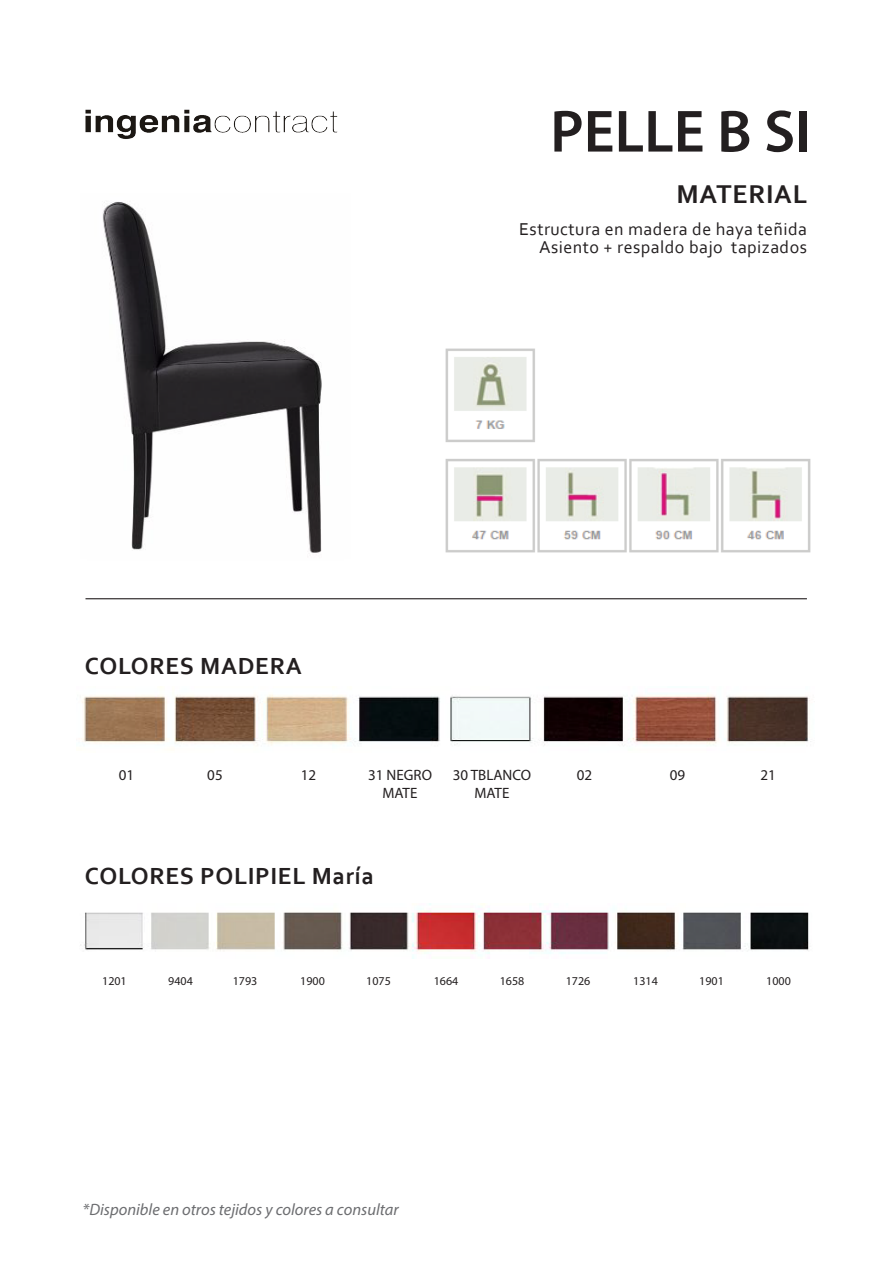
<style>
.page{position:relative;width:893px;height:1263px;background:#fff}
.page>*{position:absolute;margin:0;border:0;box-sizing:border-box;transform-origin:0 0}
.t1{font:600 60px "Myriad Pro";color:#231f20}
.t2{font:700 27px "Corbel";letter-spacing:.025em;color:#231f20}
.t3{font:700 24.45px "Corbel";letter-spacing:.025em;color:#231f20}
.t4{font:18px/18px "Corbel";letter-spacing:.025em;color:#231f20;text-align:right}
.t5{font:italic 16.5px "Myriad Pro";color:#6c6d70}
.t6{font:15px/18px "Myriad Pro";color:#231f20;text-align:center}
.t7{font:12px "Myriad Pro";color:#231f20}
</style>
<div class="page">
<hr style="left:86px;top:598px;width:721px;height:1px;background:#231f20">
<img style="left:85px;top:109px;width:253px;height:30px">
<img style="left:81px;top:686px;width:730px;height:59px">
<img style="left:80px;top:903px;width:729px;height:55px">
<img style="left:102px;top:201px;width:220px;height:352px">
<img style="left:445px;top:348px;width:366px;height:205px">
<h1 class="t1" style="left:550px;top:93px;width:262px">PELLE B SI</h1>
<h3 class="t3" style="left:85px;top:650px;width:218px">COLORES MADERA</h3>
<h2 class="t2" style="left:676px;top:178px;width:132px">MATERIAL</h2>
<p class="t4" style="left:519px;top:220px;width:289px">Estructura en madera de haya teñida<br>Asiento + respaldo bajo tapizados</p>
<p class="t6" style="left:119px;top:765px;width:17px">01</p>
<p class="t6" style="left:207px;top:765px;width:17px">05</p>
<p class="t6" style="left:301px;top:765px;width:17px">12</p>
<p class="t6" style="left:368px;top:765px;width:65px">31 NEGRO<br>MATE</p>
<p class="t6" style="left:453px;top:765px;width:80px">30 TBLANCO<br>MATE</p>
<p class="t6" style="left:577px;top:765px;width:17px">02</p>
<p class="t6" style="left:670px;top:765px;width:17px">09</p>
<p class="t6" style="left:760px;top:765px;width:17px">21</p>
<h3 class="t3" style="left:85px;top:860px;width:291px">COLORES POLIPIEL María</h3>
<p class="t7" style="left:102px;top:973px;width:26px">1201</p>
<p class="t7" style="left:168px;top:973px;width:26px">9404</p>
<p class="t7" style="left:233px;top:973px;width:26px">1793</p>
<p class="t7" style="left:300px;top:973px;width:26px">1900</p>
<p class="t7" style="left:366px;top:973px;width:26px">1075</p>
<p class="t7" style="left:434px;top:973px;width:26px">1664</p>
<p class="t7" style="left:500px;top:973px;width:26px">1658</p>
<p class="t7" style="left:566px;top:973px;width:26px">1726</p>
<p class="t7" style="left:633px;top:973px;width:26px">1314</p>
<p class="t7" style="left:699px;top:973px;width:26px">1901</p>
<p class="t7" style="left:766px;top:973px;width:26px">1000</p>
<p class="t5" style="left:82px;top:1199px;width:318px">*Disponible en otros tejidos y colores a consultar</p>
</div>
